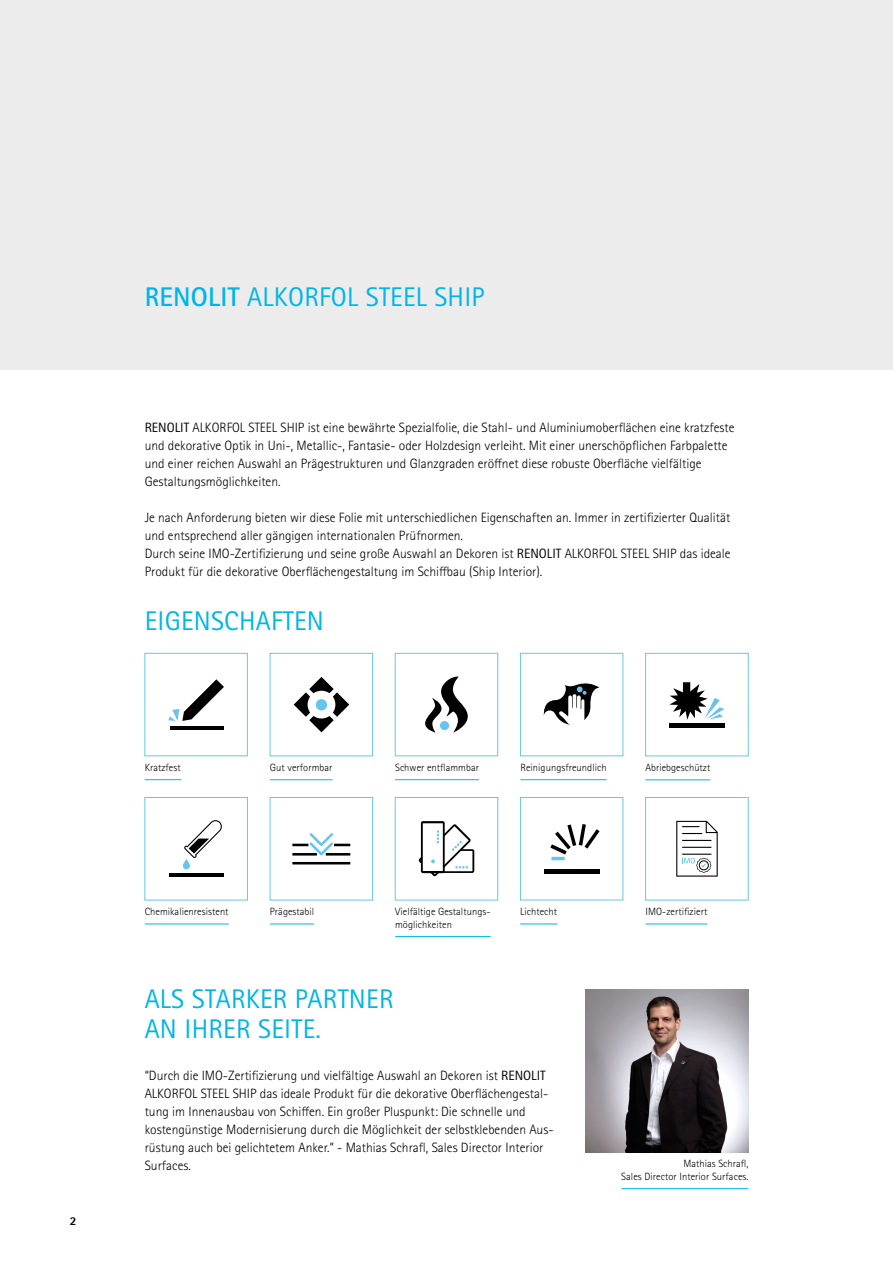
<style>
.page{position:relative;width:893px;height:1263px;background:#fff}
.page>*{position:absolute;margin:0;border:0;box-sizing:border-box;transform-origin:0 0}
.t1{font:27px/30px "Rotis Sans Serif Pro";letter-spacing:.01em;color:#00b6e6}
.t2{font:300 13.5px/18px "Rotis Sans Serif Pro";color:#000}
.t3{font:800 12px "Rotis Sans Serif Pro";color:#000}
.t4{font:300 10.5px/12.6px "Rotis Sans Serif Pro";letter-spacing:.005em;color:#000}
.s1{font-weight:700}
.s2{font-weight:400}
</style>
<div class="page">
<div style="left:0;top:0;width:893px;height:370px;background:#ececed"></div>
<hr style="left:145px;top:779px;width:36px;height:1px;background:#00b6e6">
<div style="left:145px;top:653px;width:103px;height:103px;border:1px solid #67c5ec"></div>
<hr style="left:170px;top:726px;width:54px;height:4px;background:#000">
<svg style="left:168px;top:679px;width:56px;height:42px"></svg>
<hr style="left:270px;top:779px;width:63px;height:1px;background:#00b6e6">
<svg style="left:294px;top:677px;width:55px;height:55px"></svg>
<div style="left:316px;top:699px;width:11px;height:11px;background:#67c5ec;border-radius:50%"></div>
<div style="left:270px;top:653px;width:103px;height:103px;border:1px solid #67c5ec"></div>
<hr style="left:395px;top:779px;width:84px;height:1px;background:#00b6e6">
<div style="left:395px;top:653px;width:103px;height:103px;border:1px solid #67c5ec"></div>
<svg style="left:425px;top:676px;width:43px;height:57px"></svg>
<hr style="left:520px;top:779px;width:87px;height:1px;background:#00b6e6">
<div style="left:520px;top:653px;width:103px;height:103px;border:1px solid #67c5ec"></div>
<svg style="left:543px;top:683px;width:56px;height:42px"></svg>
<hr style="left:645px;top:780px;width:65px;height:1px;background:#00b6e6">
<div style="left:645px;top:653px;width:103px;height:103px;border:1px solid #67c5ec"></div>
<hr style="left:669px;top:723px;width:55px;height:4px;background:#000">
<svg style="left:669px;top:682px;width:55px;height:38px"></svg>
<hr style="left:145px;top:924px;width:84px;height:1px;background:#00b6e6">
<div style="left:145px;top:797px;width:103px;height:103px;border:1px solid #67c5ec"></div>
<hr style="left:169px;top:873px;width:55px;height:4px;background:#000">
<svg style="left:183px;top:820px;width:39px;height:49px"></svg>
<hr style="left:270px;top:924px;width:44px;height:1px;background:#00b6e6">
<div style="left:270px;top:797px;width:103px;height:103px;border:1px solid #67c5ec"></div>
<hr style="left:294px;top:862px;width:55px;height:2px;background:#000">
<svg style="left:294px;top:833px;width:55px;height:23px"></svg>
<hr style="left:395px;top:936px;width:96px;height:1px;background:#00b6e6">
<div style="left:395px;top:797px;width:103px;height:103px;border:1px solid #67c5ec"></div>
<svg style="left:419px;top:821px;width:55px;height:55px"></svg>
<hr style="left:520px;top:924px;width:38px;height:1px;background:#00b6e6">
<div style="left:520px;top:797px;width:103px;height:103px;border:1px solid #67c5ec"></div>
<hr style="left:544px;top:869px;width:55px;height:4px;background:#000">
<svg style="left:550px;top:824px;width:50px;height:36px"></svg>
<hr style="left:645px;top:924px;width:62px;height:1px;background:#00b6e6">
<div style="left:645px;top:797px;width:103px;height:103px;border:1px solid #67c5ec"></div>
<svg style="left:676px;top:820px;width:42px;height:57px"></svg>
<img style="left:586px;top:990px;width:162px;height:162px">
<hr style="left:621px;top:1188px;width:127px;height:1px;background:#00b6e6">
<p class="t3" style="left:70px;top:1213px;width:8px">2</p>
<h1 class="t1" style="left:145px;top:282px;width:341px"><span class="s1">RENOLIT</span> ALKORFOL STEEL SHIP</h1>
<p class="t2" style="left:145px;top:419px;width:591px"><span class="s2">RENOLIT</span> ALKORFOL STEEL SHIP ist eine bewährte Spezialfolie, die Stahl- und Aluminiumoberflächen eine kratzfeste und dekorative Optik in Uni-, Metallic-, Fantasie- oder Holzdesign verleiht. Mit einer unerschöpflichen Farbpalette und einer reichen Auswahl an Prägestrukturen und Glanzgraden eröffnet diese robuste Oberfläche vielfältige Gestaltungsmöglichkeiten.</p>
<p class="t2" style="left:145px;top:509px;width:587px">Je nach Anforderung bieten wir diese Folie mit unterschiedlichen Eigenschaften an. Immer in zertifizierter Qualität und entsprechend aller gängigen internationalen Prüfnormen.<br>Durch seine IMO-Zertifizierung und seine große Auswahl an Dekoren ist <span class="s2">RENOLIT</span> ALKORFOL STEEL SHIP das ideale Produkt für die dekorative Oberflächengestaltung im Schiffbau (Ship Interior).</p>
<h1 class="t1" style="left:145px;top:606px;width:181px">EIGENSCHAFTEN</h1>
<p class="t4" style="left:145px;top:761px;width:38px">Kratzfest</p>
<p class="t4" style="left:270px;top:761px;width:64px">Gut verformbar</p>
<p class="t4" style="left:395px;top:761px;width:85px">Schwer entflammbar</p>
<p class="t4" style="left:520px;top:761px;width:88px">Reinigungsfreundlich</p>
<p class="t4" style="left:645px;top:761px;width:66px">Abriebgeschützt</p>
<p class="t4" style="left:145px;top:905px;width:85px">Chemikalienresistent</p>
<p class="t4" style="left:270px;top:905px;width:46px">Prägestabil</p>
<p class="t4" style="left:395px;top:905px;width:97px">Vielfältige Gestaltungs&shy;möglichkeiten</p>
<p class="t4" style="left:520px;top:905px;width:38px">Lichtecht</p>
<p class="t4" style="left:645px;top:905px;width:63px">IMO-zertifiziert</p>
<h1 class="t1" style="left:145px;top:984px;width:250px">ALS STARKER PARTNER<br>AN IHRER SEITE.</h1>
<p class="t2" style="left:145px;top:1067px;width:410px">“Durch die IMO-Zertifizierung und vielfältige Auswahl an Dekoren ist <span class="s2">RENOLIT </span>ALKORFOL STEEL SHIP das ideale Produkt für die dekorative Oberflächengestal&shy;tung im Innenausbau von Schiffen. Ein großer Pluspunkt: Die schnelle und kostengünstige Modernisierung durch die Möglichkeit der selbstklebenden Aus&shy;rüstung auch bei gelichtetem Anker.” - Mathias Schrafl, Sales Director Interior Surfaces.</p>
<p class="t4" style="left:621px;top:1157px;width:129px;text-align:right">Mathias Schrafl,<br>Sales Director Interior Surfaces.</p>
</div>
